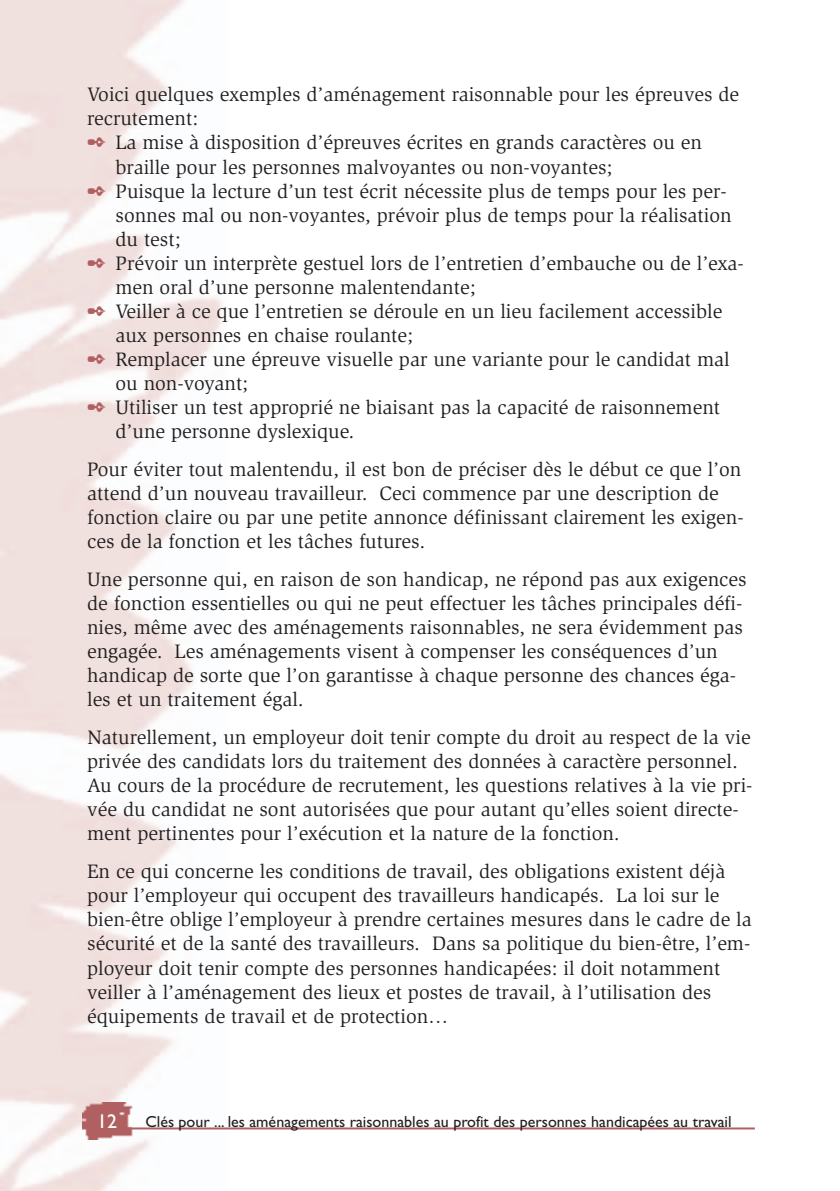
<style>
.page{position:relative;width:840px;height:1191px;background:#fff}
.page>*{position:absolute;margin:0;border:0;box-sizing:border-box;transform-origin:0 0}
.t1{font:20px/24px "Slimbach";color:#231f20}
.t2{font:20px "Gill Sans";color:#fff}
.t3{font:16px "Gill Sans";color:#231f20}
.s1{color:#b06061}
</style>
<div class="page">
<img style="left:0;top:0;width:227px;height:1191px">
<img style="left:82px;top:1102px;width:51px;height:37px">
<hr style="left:89px;top:1127px;width:665px;height:2px;background:#b06061">
<p class="t1" style="left:87px;top:84px;width:653px">Voici quelques exemples d’aménagement raisonnable pour les épreuves de</p>
<p class="t1" style="left:87px;top:108px;width:112px">recrutement:</p>
<p class="t1" style="left:87px;top:132px;width:616px"><span class="s1">✒</span> La mise à disposition d’épreuves écrites en grands caractères ou en</p>
<p class="t1" style="left:115px;top:156px;width:498px">braille pour les personnes malvoyantes ou non-voyantes;</p>
<p class="t1" style="left:87px;top:180px;width:640px"><span class="s1">✒</span> Puisque la lecture d’un test écrit nécessite plus de temps pour les per-</p>
<p class="t1" style="left:115px;top:204px;width:617px">sonnes mal ou non-voyantes, prévoir plus de temps pour la réalisation</p>
<p class="t1" style="left:115px;top:228px;width:67px">du test;</p>
<p class="t1" style="left:87px;top:252px;width:658px"><span class="s1">✒</span> Prévoir un interprète gestuel lors de l’entretien d’embauche ou de l’exa-</p>
<p class="t1" style="left:115px;top:276px;width:361px">men oral d’une personne malentendante;</p>
<p class="t1" style="left:87px;top:300px;width:636px"><span class="s1">✒</span> Veiller à ce que l’entretien se déroule en un lieu facilement accessible</p>
<p class="t1" style="left:115px;top:324px;width:299px">aux personnes en chaise roulante;</p>
<p class="t1" style="left:87px;top:348px;width:643px"><span class="s1">✒</span> Remplacer une épreuve visuelle par une variante pour le candidat mal</p>
<p class="t1" style="left:115px;top:372px;width:134px">ou non-voyant;</p>
<p class="t1" style="left:87px;top:396px;width:634px"><span class="s1">✒</span> Utiliser un test approprié ne biaisant pas la capacité de raisonnement</p>
<p class="t1" style="left:115px;top:420px;width:240px">d’une personne dyslexique.</p>
<p class="t1" style="left:87px;top:458px;width:657px">Pour éviter tout malentendu, il est bon de préciser dès le début ce que l’on attend d’un nouveau travailleur. Ceci commence par une description de fonction claire ou par une petite annonce définissant clairement les exigen&shy;ces de la fonction et les tâches futures.</p>
<p class="t1" style="left:87px;top:569px;width:660px">Une personne qui, en raison de son handicap, ne répond pas aux exigences de fonction essentielles ou qui ne peut effectuer les tâches principales défi&shy;nies, même avec des aménagements raisonnables, ne sera évidemment pas engagée. Les aménagements visent à compenser les conséquences d’un handicap de sorte que l’on garantisse à chaque personne des chances éga&shy;les et un traitement égal.</p>
<p class="t1" style="left:87px;top:727px;width:666px">Naturellement, un employeur doit tenir compte du droit au respect de la vie privée des candidats lors du traitement des données à caractère personnel.<br>Au cours de la procédure de recrutement, les questions relatives à la vie pri&shy;vée du candidat ne sont autorisées que pour autant qu’elles soient directe&shy;ment pertinentes pour l’exécution et la nature de la fonction.</p>
<p class="t1" style="left:87px;top:861px;width:665px">En ce qui concerne les conditions de travail, des obligations existent déjà pour l’employeur qui occupent des travailleurs handicapés. La loi sur le bien-être oblige l’employeur à prendre certaines mesures dans le cadre de la sécurité et de la santé des travailleurs. Dans sa politique du bien-être, l’em&shy;ployeur doit tenir compte des personnes handicapées: il doit notamment veiller à l’aménagement des lieux et postes de travail, à l’utilisation des équipements de travail et de protection…</p>
<p class="t2" style="left:97px;top:1114px;width:21px">12</p>
<p class="t3" style="left:145px;top:1116px;width:587px">Clés pour ... les aménagements raisonnables au profit des personnes handicapées au travail</p>
</div>
